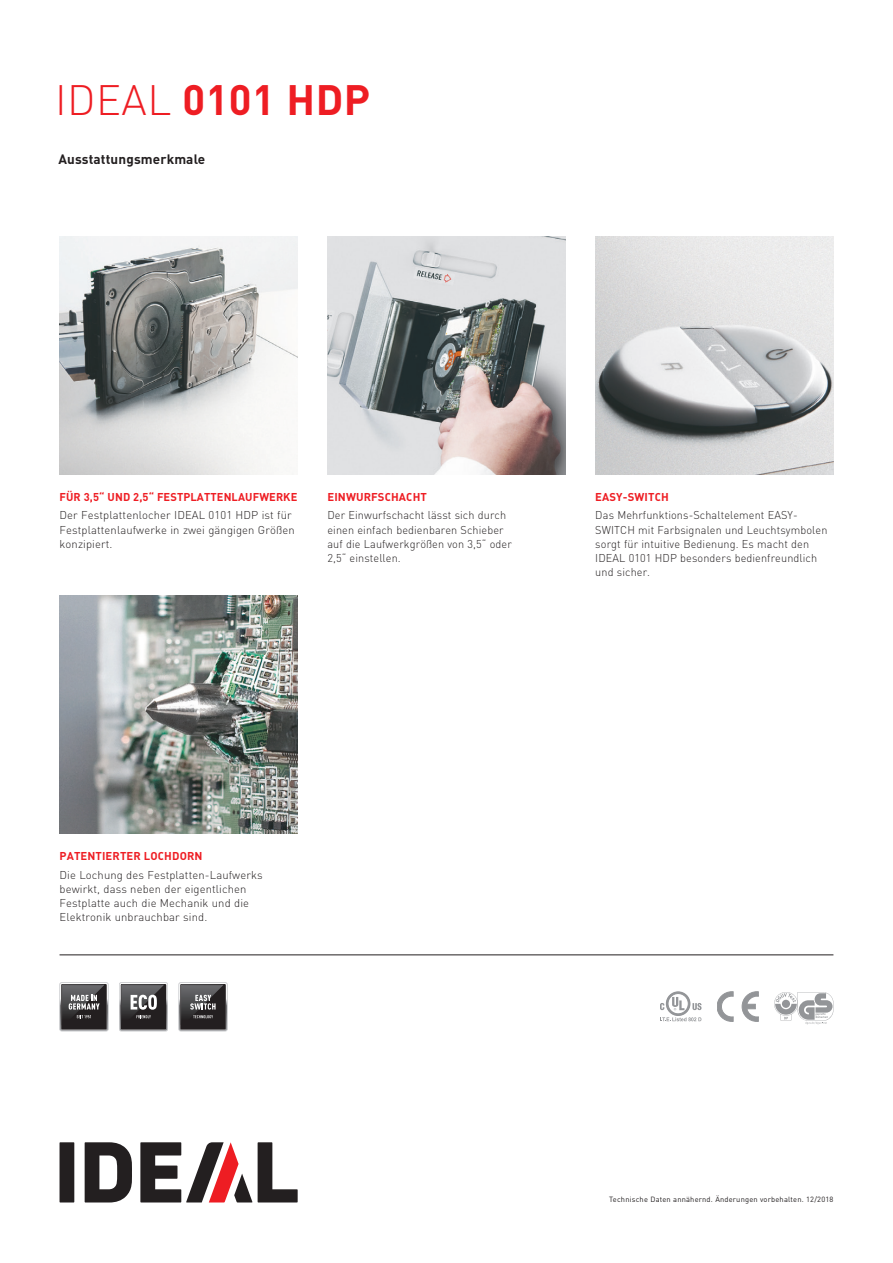
<style>
.page{position:relative;width:893px;height:1263px;background:#fff}
.page>*{position:absolute;margin:0;border:0;box-sizing:border-box;transform-origin:0 0}
.t1{font:700 42px "DIN";letter-spacing:.01em;color:#ee1d23}
.t2{font:700 13.5px "DIN";letter-spacing:.01em;color:#231f20}
.t3{font:300 11.25px/14.2px "DIN";letter-spacing:.01em;color:#231f20}
.t4{font:700 11.25px "DIN";letter-spacing:.01em;color:#ee1d23}
.t5{font:7.5px "DIN";letter-spacing:.025em;color:#231f20}
.s1{font-weight:300}
</style>
<div class="page">
<div style="left:60px;top:1142px;width:14px;height:60px;background:#231f20"></div>
<svg style="left:258px;top:1142px;width:40px;height:60px"></svg>
<svg style="left:85px;top:1142px;width:47px;height:60px"></svg>
<svg style="left:140px;top:1142px;width:112px;height:60px"></svg>
<img style="left:60px;top:236px;width:238px;height:238px">
<img style="left:60px;top:595px;width:238px;height:238px">
<img style="left:327px;top:236px;width:239px;height:238px">
<img style="left:595px;top:236px;width:238px;height:238px">
<hr style="left:60px;top:954px;width:773px;height:1px;background:#231f20">
<svg style="left:119px;top:982px;width:49px;height:49px;background:#605e60"></svg>
<svg style="left:717px;top:992px;width:16px;height:29px"></svg>
<svg style="left:742px;top:992px;width:16px;height:29px"></svg>
<svg style="left:774px;top:992px;width:59px;height:32px"></svg>
<div style="left:666px;top:991px;width:24px;height:25px;border:1px solid #939598;border-radius:50%"></div>
<svg style="left:660px;top:992px;width:41px;height:29px"></svg>
<svg style="left:179px;top:982px;width:48px;height:49px;background:#565456"></svg>
<svg style="left:60px;top:982px;width:48px;height:49px;background:#5a595a"></svg>
<p class="t1" style="left:55px;top:72px;width:316px"><span class="s1">IDEAL</span> 0101 HDP</p>
<p class="t2" style="left:58px;top:151px;width:148px">Ausstattungsmerkmale</p>
<p class="t4" style="left:60px;top:489px;width:239px">FÜR 3,5“ UND 2,5“ FESTPLATTENLAUFWERKE</p>
<p class="t3" style="left:60px;top:508px;width:237px">Der Festplattenlocher IDEAL 0101 HDP ist für<br>Festplattenlaufwerke in zwei gängigen Größen konzipiert.</p>
<p class="t4" style="left:327px;top:489px;width:101px">EINWURFSCHACHT</p>
<p class="t3" style="left:327px;top:508px;width:180px">Der Einwurfschacht lässt sich durch</p>
<p class="t3" style="left:327px;top:522px;width:178px">einen einfach bedienbaren Schieber</p>
<p class="t3" style="left:327px;top:536px;width:186px">auf die Laufwerkgrößen von 3,5“ oder</p>
<p class="t3" style="left:327px;top:551px;width:75px">2,5“ einstellen.</p>
<p class="t4" style="left:595px;top:489px;width:75px">EASY-SWITCH</p>
<p class="t3" style="left:595px;top:508px;width:234px">Das Mehrfunktions-Schaltelement EASY-<br>SWITCH mit Farbsignalen und Leuchtsymbolen sorgt für intuitive Bedienung. Es macht den</p>
<p class="t3" style="left:595px;top:551px;width:223px">IDEAL 0101 HDP besonders bedienfreundlich und sicher.</p>
<p class="t4" style="left:60px;top:848px;width:144px">PATENTIERTER LOCHDORN</p>
<p class="t3" style="left:60px;top:867px;width:205px">Die Lochung des Festplatten-Laufwerks bewirkt, dass neben der eigentlichen Festplatte auch die Mechanik und die Elektronik unbrauchbar sind.</p>
<p class="t5" style="left:609px;top:1195px;width:226px">Technische Daten annähernd. Änderungen vorbehalten. 12/2018</p>
</div>
